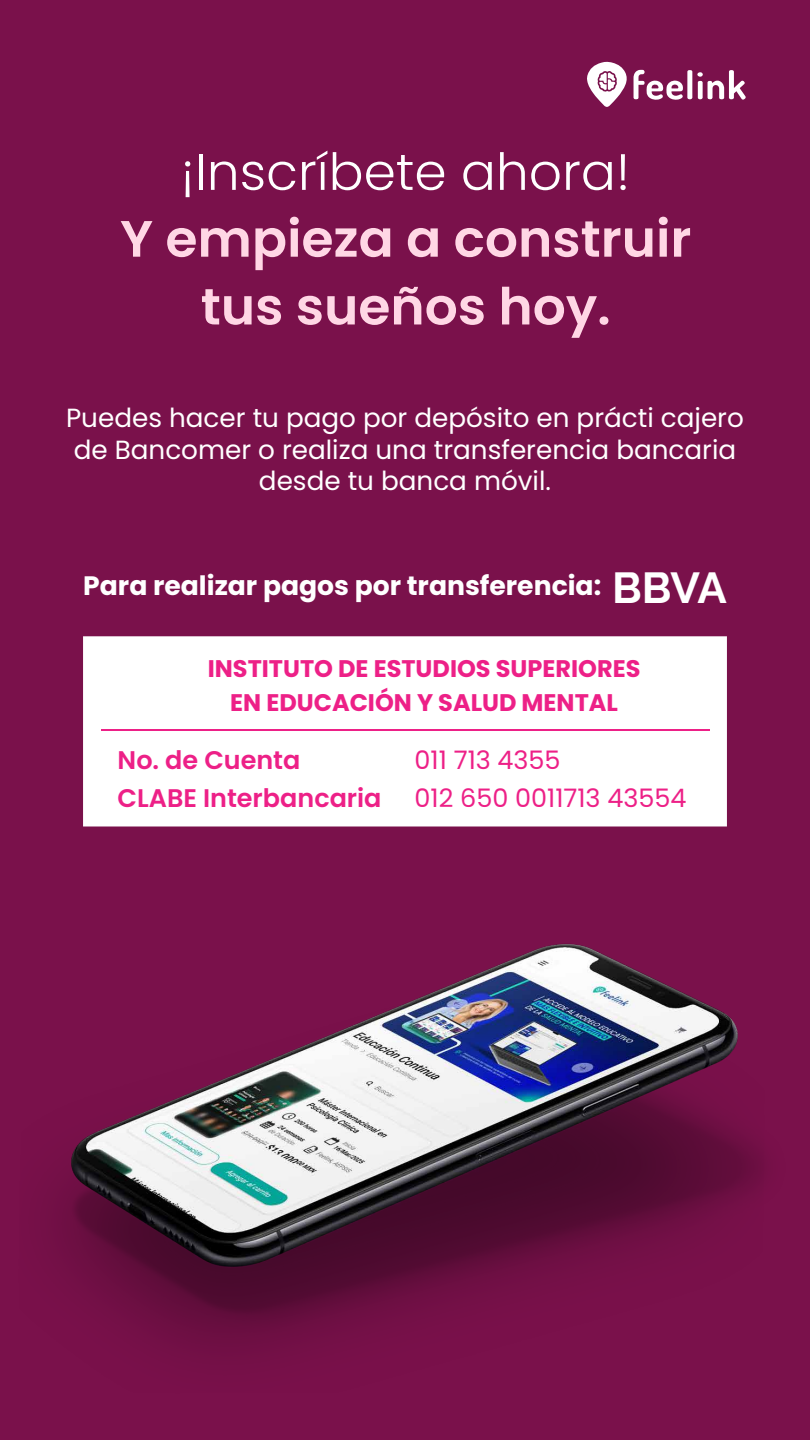
<style>
.page{position:relative;width:810px;height:1440px;background:#7a114b}
.page>*{position:absolute;margin:0;border:0;box-sizing:border-box;transform-origin:0 0}
.t1{font:600 51.07px/67.8px "Poppins";color:#ffd7e5;text-align:center}
.t2{font:300 51.07px "Poppins";color:#fff}
.t3{font:700 26.62px "Poppins";color:#fff}
.t4{font:26.25px/31.5px "Poppins";color:#fff;text-align:center}
.t5{font:600 25.5px "Poppins";color:#ed2087}
.t6{font:25.5px "Poppins";color:#ed2087}
.t7{font:700 24px/34px "Poppins";color:#ed2087;text-align:center}
.s1{font-family:"Raleway";font-size:43.65px}
</style>
<div class="page">
<svg style="left:634px;top:70px;width:112px;height:30px"></svg>
<svg style="left:587px;top:62px;width:40px;height:45px"></svg>
<div style="left:83px;top:636px;width:644px;height:139px;background:#fff"></div>
<hr style="left:101px;top:729px;width:609px;height:1px;background:#ed2087">
<img style="left:61px;top:775px;width:702px;height:572px">
<h1 class="t2" style="left:181px;top:142px;width:451px">¡Inscríbete ahora!</h1>
<h1 class="t1" style="left:120px;top:205px;width:573px">Y empieza a construir tus sueños hoy.</h1>
<p class="t4" style="left:66px;top:403px;width:679px">Puedes hacer tu pago por depósito en prácti cajero de Bancomer o realiza una transferencia bancaria desde tu banca móvil.</p>
<p class="t3" style="left:83px;top:570px;width:645px">Para realizar pagos por transferencia: <span class="s1">BBVA</span></p>
<p class="t7" style="left:208px;top:652px;width:434px">INSTITUTO DE ESTUDIOS SUPERIORES<br>EN EDUCACIÓN Y SALUD MENTAL</p>
<p class="t5" style="left:118px;top:746px;width:184px">No. de Cuenta</p>
<p class="t6" style="left:415px;top:746px;width:147px">011 713 4355</p>
<p class="t5" style="left:118px;top:783px;width:265px">CLABE Interbancaria</p>
<p class="t6" style="left:415px;top:783px;width:273px">012 650 0011713 43554</p>
</div>
